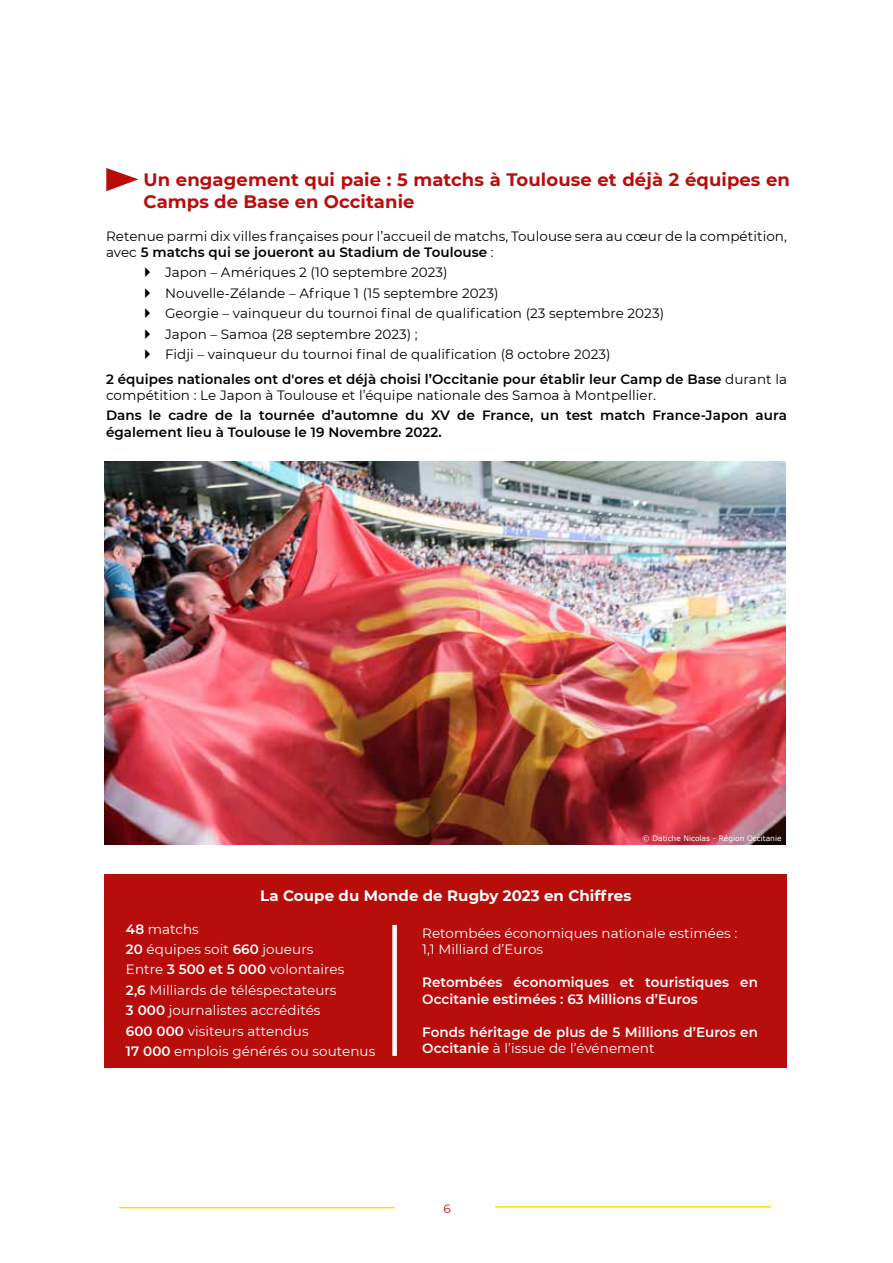
<style>
.page{position:relative;width:893px;height:1263px;background:#fff}
.page>*{position:absolute;margin:0;border:0;box-sizing:border-box;transform-origin:0 0}
.t1{font:700 18px/21.6px "Montserrat";letter-spacing:.005em;color:#b70e0c}
.t2{font:700 15px "Montserrat";letter-spacing:.005em;color:#fff}
.t3{font:13.5px/20.4px "Montserrat";letter-spacing:.005em;color:#000}
.t4{font:13.5px/20.4px "Montserrat";letter-spacing:.005em;color:#fff}
.t5{font:600 13.5px/16.2px "Montserrat";letter-spacing:.005em;color:#fff}
.t6{font:600 13.5px/16.2px "Montserrat";letter-spacing:.005em;color:#000}
.t7{font:12px "Montserrat";color:#c90c0f}
.t8{font:7.5px "Verdana";color:#fff}
.s1{font-weight:600}
.s2{font-weight:400}
</style>
<div class="page">
<hr style="left:119px;top:1207px;width:276px;height:1px;background:#fd0">
<hr style="left:495px;top:1206px;width:276px;height:1px;background:#fd0">
<svg style="left:106px;top:168px;width:32px;height:23px"></svg>
<img style="left:105px;top:461px;width:680px;height:383px">
<div style="left:105px;top:874px;width:682px;height:194px;background:#b70e0c"></div>
<div style="left:392px;top:925px;width:5px;height:131px;background:#fff"></div>
<h1 class="t1" style="left:144px;top:168px;width:648px">Un engagement qui paie : 5 matchs à Toulouse et déjà 2 équipes en<br>Camps de Base en Occitanie</h1>
<p class="t3" style="left:106px;top:227px;width:682px;line-height:16.2px">Retenue parmi dix villes françaises pour l’accueil de matchs, Toulouse sera au cœur de la compétition, avec <span class="s1">5 matchs qui se joueront au Stadium de Toulouse</span> :</p>
<p class="t3" style="left:165px;top:262px;width:501px">Japon – Amériques 2 (10 septembre 2023)<br>Nouvelle-Zélande – Afrique 1 (15 septembre 2023)<br>Georgie – vainqueur du tournoi final de qualification (23 septembre 2023)<br>Japon – Samoa (28 septembre 2023) ;<br>Fidji – vainqueur du tournoi final de qualification (8 octobre 2023)</p>
<p class="t3" style="left:106px;top:370px;width:682px;line-height:16.2px"><span class="s1">2 équipes nationales ont d'ores et déjà choisi l’Occitanie pour établir leur Camp de Base</span> durant la compétition : Le Japon à Toulouse et l’équipe nationale des Samoa à Montpellier.</p>
<p class="t6" style="left:106px;top:407px;width:682px">Dans le cadre de la tournée d’automne du XV de France, un test match France-Japon aura également lieu à Toulouse le 19 Novembre 2022.</p>
<p class="t8" style="left:642px;top:833px;width:141px">© Datiche Nicolas - Région Occitanie</p>
<p class="t2" style="left:260px;top:885px;width:372px">La Coupe du Monde de Rugby 2023 en Chiffres</p>
<p class="t4" style="left:126px;top:918px;width:251px"><span class="s1">48</span> matchs<br><span class="s1">20</span> équipes soit <span class="s1">660</span> joueurs<br>Entre <span class="s1">3 500 et 5 000</span> volontaires<br><span class="s1">2,6</span> Milliards de téléspectateurs<br><span class="s1">3 000</span> journalistes accrédités<br><span class="s1">600 000</span> visiteurs attendus<br><span class="s1">17 000</span> emplois générés ou soutenus</p>
<p class="t4" style="left:422px;top:924px;width:317px;line-height:16.2px">Retombées économiques nationale estimées :<br>1,1 Milliard d’Euros</p>
<p class="t5" style="left:422px;top:974px;width:337px">Retombées économiques et touristiques en<br>Occitanie estimées : 63 Millions d’Euros</p>
<p class="t5" style="left:422px;top:1023px;width:337px">Fonds héritage de plus de 5 Millions d’Euros en<br>Occitanie <span class="s2">à l’issue de l’événement</span></p>
<p class="t7" style="left:443px;top:1201px;width:9px">6</p>
</div>
